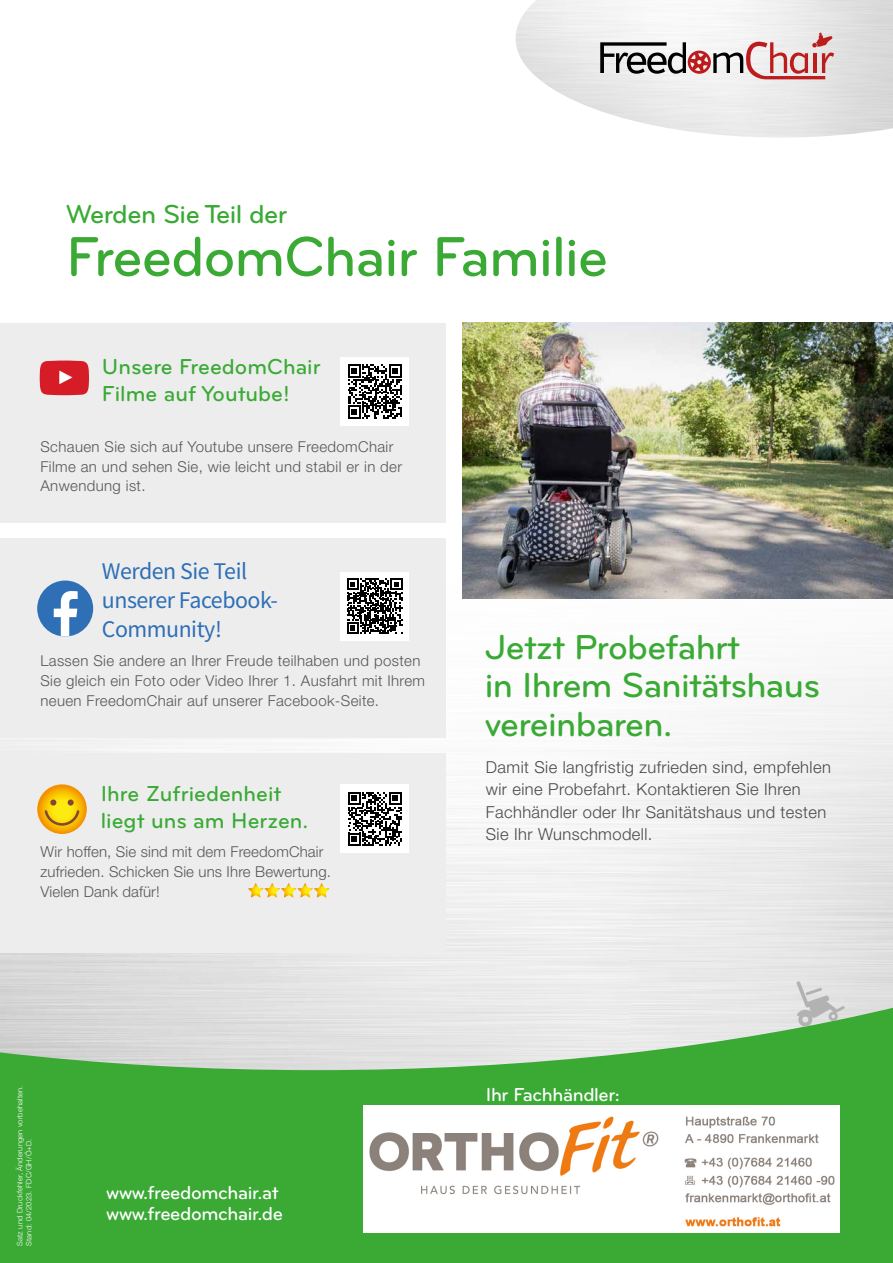
<style>
.page{position:relative;width:893px;height:1263px;background:#fff}
.page>*{position:absolute;margin:0;border:0;box-sizing:border-box;transform-origin:0 0}
.t1{font:500 58.05px "Bryant";letter-spacing:-.02em;color:#3aaa35}
.t2{font:500 36px/39px "Bryant";letter-spacing:-.02em;color:#3aaa35}
.t3{font:500 27px "Bryant";letter-spacing:-.02em;color:#3aaa35}
.t4{font:23.85px/28.7px "Source Sans Pro";letter-spacing:-.02em;color:#2e6fb6}
.t5{font:500 22.5px/27px "Bryant";color:#3aaa35}
.t6{font:500 19.5px/21px "Bryant";letter-spacing:-.02em;color:#fff}
.t7{font:300 16.5px/22.5px "Helvetica Neue LT Std";letter-spacing:.025em;color:#4a4a49}
.t8{font:300 15px/19.8px "Helvetica Neue LT Std";letter-spacing:.025em;color:#575756}
.t9{font:300 7.5px/9px "Helvetica Neue LT Std";letter-spacing:.025em;color:#fff}
</style>
<div class="page">
<div style="left:0;top:753px;width:446px;height:199px;background:#ededed"></div>
<svg style="left:0;top:1006px;width:893px;height:257px;background:#65b862"></svg>
<svg style="left:796px;top:981px;width:49px;height:46px;background:#c5cec5"></svg>
<svg style="left:600px;top:33px;width:234px;height:46px"></svg>
<div style="left:0;top:538px;width:446px;height:200px;background:#ededed"></div>
<div style="left:0;top:323px;width:446px;height:200px;background:#ededed"></div>
<div style="left:340px;top:572px;width:69px;height:69px;background:#fff"></div>
<svg style="left:347px;top:578px;width:55px;height:56px"></svg>
<div style="left:340px;top:357px;width:69px;height:69px;background:#fff"></div>
<svg style="left:348px;top:364px;width:54px;height:54px"></svg>
<div style="left:37px;top:580px;width:56px;height:56px;background:#2e6fb6;border-radius:50%"></div>
<svg style="left:54px;top:591px;width:24px;height:45px"></svg>
<div style="left:340px;top:784px;width:69px;height:69px;background:#fff"></div>
<svg style="left:348px;top:792px;width:54px;height:54px"></svg>
<svg style="left:248px;top:883px;width:81px;height:15px"></svg>
<svg style="left:37px;top:784px;width:50px;height:50px"></svg>
<svg style="left:45px;top:799px;width:34px;height:27px"></svg>
<svg style="left:40px;top:361px;width:49px;height:34px;background:#d83039"></svg>
<img style="left:462px;top:322px;width:431px;height:277px">
<img style="left:363px;top:1106px;width:476px;height:126px">
<h3 class="t3" style="left:66px;top:197px;width:223px">Werden Sie Teil der</h3>
<h1 class="t1" style="left:66px;top:221px;width:544px">FreedomChair Familie</h1>
<h3 class="t5" style="left:102px;top:353px;width:220px">Unsere FreedomChair<br>Filme auf Youtube!</h3>
<p class="t8" style="left:40px;top:436px;width:363px">Schauen Sie sich auf Youtube unsere FreedomChair<br>Filme an und sehen Sie, wie leicht und stabil er in der<br>Anwendung ist.</p>
<h3 class="t4" style="left:102px;top:557px;width:177px">Werden Sie Teil unserer Facebook-<br>Community!</h3>
<p class="t8" style="left:40px;top:651px;width:386px">Lassen Sie andere an Ihrer Freude teilhaben und posten<br>Sie gleich ein Foto oder Video Ihrer 1. Ausfahrt mit Ihrem neuen FreedomChair auf unserer Facebook-Seite.</p>
<h3 class="t5" style="left:101px;top:780px;width:209px">Ihre Zufriedenheit liegt uns am Herzen.</h3>
<p class="t8" style="left:40px;top:841px;width:292px">Wir hoffen, Sie sind mit dem FreedomChair zufrieden. Schicken Sie uns Ihre Bewertung.<br>Vielen Dank dafür!</p>
<h2 class="t2" style="left:485px;top:627px;width:337px">Jetzt Probefahrt<br>in Ihrem Sanitätshaus vereinbaren.</h2>
<p class="t7" style="left:486px;top:755px;width:347px">Damit Sie langfristig zufrieden sind, empfehlen wir eine Probefahrt. Kontaktieren Sie Ihren Fachhändler oder Ihr Sanitätshaus und testen Sie Ihr Wunschmodell.</p>
<p class="t9" style="left:15px;top:1246px;width:162px;rotate:-90deg">Satz und Druckfehler, Änderungen vorbehalten.<br>Stand: 04/2023. FDC/GH/Ö+D.</p>
<h3 class="t6" style="left:106px;top:1182px;width:178px">www.freedomchair.at www.freedomchair.de</h3>
<h3 class="t6" style="left:486px;top:1084px;width:136px">Ihr Fachhändler:</h3>
</div>
